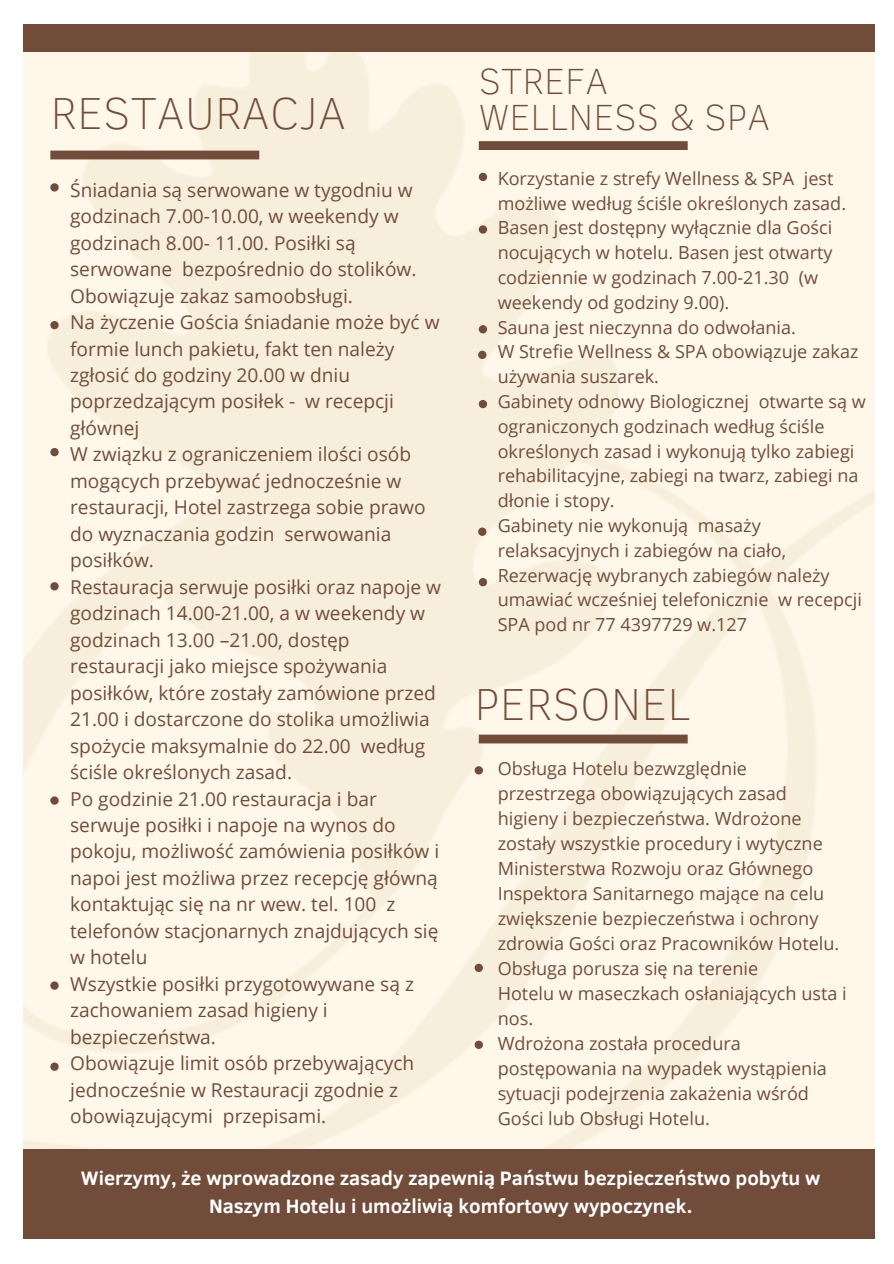
<style>
.page{position:relative;width:894px;height:1264px;background:#fff}
.page>*{position:absolute;margin:0;border:0;box-sizing:border-box;transform-origin:0 0}
.t1{font:100 46.05px "Clear Sans";color:#724c3a}
.t2{font:100 37.35px/35.8px "Clear Sans";color:#724c3a}
.t3{font:700 19.95px/27.6px "Clear Sans";color:#fff;text-align:center}
.t4{font:19.2px/26.4px "Open Sans";color:#724c3a}
.t5{font:18.15px/25px "Open Sans";color:#724c3a}
.t6{font:18px/24.8px "Open Sans";color:#724c3a}
</style>
<div class="page">
<img style="left:23px;top:51px;width:851px;height:1098px">
<div style="left:0;top:0;width:893px;height:51px;background:#724c3a"></div>
<div style="left:0;top:0;width:893px;height:23px;background:#fff"></div>
<div style="left:0;top:1149px;width:893px;height:114px;background:#724c3a"></div>
<div style="left:874px;top:0;width:19px;height:1263px;background:#fff"></div>
<div style="left:0;top:0;width:23px;height:1263px;background:#fff"></div>
<div style="left:0;top:1238px;width:893px;height:25px;background:#fff"></div>
<div style="left:50px;top:151px;width:209px;height:8px;background:#724c3a"></div>
<svg style="left:50px;top:183px;width:9px;height:8px"></svg>
<svg style="left:50px;top:321px;width:9px;height:8px"></svg>
<svg style="left:50px;top:448px;width:9px;height:8px"></svg>
<svg style="left:50px;top:582px;width:9px;height:8px"></svg>
<svg style="left:50px;top:796px;width:9px;height:8px"></svg>
<svg style="left:478px;top:141px;width:209px;height:9px;background:#754f3d"></svg>
<svg style="left:50px;top:981px;width:9px;height:8px"></svg>
<svg style="left:478px;top:173px;width:9px;height:8px"></svg>
<svg style="left:478px;top:734px;width:209px;height:9px;background:#7c5846"></svg>
<svg style="left:474px;top:766px;width:9px;height:8px"></svg>
<svg style="left:474px;top:963px;width:9px;height:9px"></svg>
<svg style="left:50px;top:1062px;width:9px;height:8px"></svg>
<svg style="left:474px;top:1040px;width:9px;height:8px"></svg>
<svg style="left:478px;top:225px;width:9px;height:9px"></svg>
<svg style="left:478px;top:325px;width:9px;height:8px"></svg>
<svg style="left:478px;top:351px;width:8px;height:8px"></svg>
<svg style="left:478px;top:400px;width:9px;height:8px"></svg>
<svg style="left:478px;top:527px;width:8px;height:9px"></svg>
<svg style="left:478px;top:578px;width:9px;height:8px"></svg>
<h1 class="t1" style="left:50px;top:80px;width:297px">RESTAURACJA</h1>
<p class="t4" style="left:70px;top:176px;width:372px">Śniadania są serwowane w tygodniu w godzinach 7.00-10.00, w weekendy w godzinach 8.00- 11.00. Posiłki są serwowane bezpośrednio do stolików.<br>Obowiązuje zakaz samoobsługi.<br>Na życzenie Gościa śniadanie może być w formie lunch pakietu, fakt ten należy zgłosić do godziny 20.00 w dniu poprzedzającym posiłek - w recepcji głównej<br>W związku z ograniczeniem ilości osób mogących przebywać jednocześnie w restauracji, Hotel zastrzega sobie prawo do wyznaczania godzin serwowania posiłków.<br>Restauracja serwuje posiłki oraz napoje w godzinach 14.00-21.00, a w weekendy w godzinach 13.00 –21.00, dostęp restauracji jako miejsce spożywania posiłków, które zostały zamówione przed 21.00 i dostarczone do stolika umożliwia spożycie maksymalnie do 22.00 według ściśle określonych zasad.<br>Po godzinie 21.00 restauracja i bar serwuje posiłki i napoje na wynos do pokoju, możliwość zamówienia posiłków i napoi jest możliwa przez recepcję główną kontaktując się na nr wew. tel. 100 z telefonów stacjonarnych znajdujących się w hotelu<br>Wszystkie posiłki przygotowywane są z zachowaniem zasad higieny i bezpieczeństwa.<br>Obowiązuje limit osób przebywających jednocześnie w Restauracji zgodnie z obowiązującymi przepisami.</p>
<h2 class="t2" style="left:478px;top:61px;width:293px">STREFA<br>WELLNESS &amp; SPA</h2>
<p class="t6" style="left:497px;top:165px;width:369px">Korzystanie z strefy Wellness &amp; SPA jest możliwe według ściśle określonych zasad.<br>Basen jest dostępny wyłącznie dla Gości nocujących w hotelu. Basen jest otwarty codziennie w godzinach 7.00-21.30 (w weekendy od godziny 9.00).<br>Sauna jest nieczynna do odwołania.<br>W Strefie Wellness &amp; SPA obowiązuje zakaz używania suszarek.<br>Gabinety odnowy Biologicznej otwarte są w ograniczonych godzinach według ściśle określonych zasad i wykonują tylko zabiegi rehabilitacyjne, zabiegi na twarz, zabiegi na dłonie i stopy.<br>Gabinety nie wykonują masaży relaksacyjnych i zabiegów na ciało, Rezerwację wybranych zabiegów należy umawiać wcześniej telefonicznie w recepcji SPA pod nr 77 4397729 w.127</p>
<h1 class="t1" style="left:474px;top:670px;width:218px">PERSONEL</h1>
<p class="t5" style="left:497px;top:755px;width:350px">Obsługa Hotelu bezwzględnie przestrzega obowiązujących zasad higieny i bezpieczeństwa. Wdrożone zostały wszystkie procedury i wytyczne Ministerstwa Rozwoju oraz Głównego Inspektora Sanitarnego mające na celu zwiększenie bezpieczeństwa i ochrony zdrowia Gości oraz Pracowników Hotelu.<br>Obsługa porusza się na terenie<br>Hotelu w maseczkach osłaniających usta i nos.<br>Wdrożona została procedura postępowania na wypadek wystąpienia sytuacji podejrzenia zakażenia wśród Gości lub Obsługi Hotelu.</p>
<p class="t3" style="left:81px;top:1163px;width:740px">Wierzymy, że wprowadzone zasady zapewnią Państwu bezpieczeństwo pobytu w<br>Naszym Hotelu i umożliwią komfortowy wypoczynek.</p>
</div>
